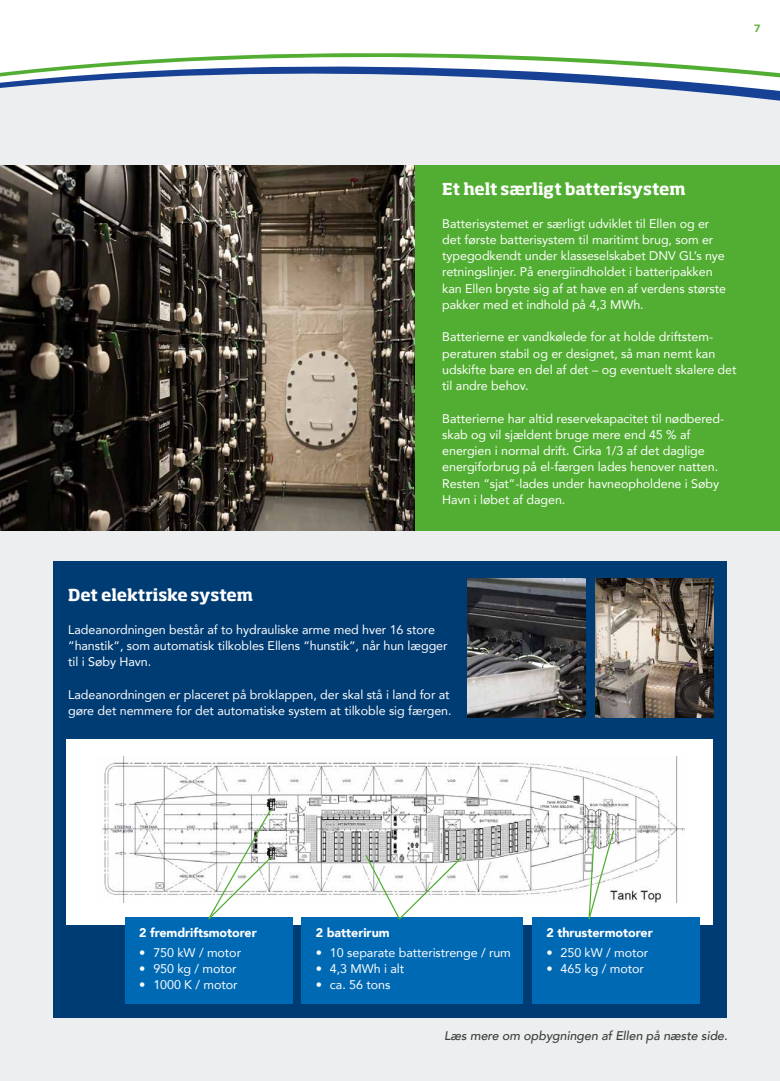
<style>
.page{position:relative;width:780px;height:1081px;background:#eceeef}
.page>*{position:absolute;margin:0;border:0;box-sizing:border-box;transform-origin:0 0}
.t1{font:700 16.25px "Soho Std";letter-spacing:-.01em;color:#fff}
.t2{font:12.5px/16.2px "Avenir";letter-spacing:-.005em;color:#fff}
.t3{font:900 12.5px "Avenir";letter-spacing:-.005em;color:#fff}
.t4{font:italic 500 12.5px "Avenir";letter-spacing:-.005em;color:#3c3c3b}
.t5{font:900 10.62px "Avenir";color:#6bb644}
</style>
<div class="page">
<div style="left:0;top:166px;width:780px;height:365px;background:#52ae32"></div>
<div style="left:53px;top:562px;width:673px;height:456px;background:#003c74"></div>
<img style="left:468px;top:578px;width:118px;height:139px">
<img style="left:595px;top:578px;width:118px;height:139px">
<img style="left:1px;top:166px;width:414px;height:365px">
<div style="left:0;top:0;width:780px;height:28px;background:#fff"></div>
<div style="left:66px;top:739px;width:647px;height:186px;background:#fff"></div>
<img style="left:102px;top:756px;width:582px;height:146px">
<div style="left:125px;top:917px;width:167px;height:86px;background:#0069b4"></div>
<div style="left:301px;top:917px;width:222px;height:86px;background:#0069b4"></div>
<div style="left:532px;top:917px;width:167px;height:86px;background:#0069b4"></div>
<svg style="left:207px;top:808px;width:66px;height:112px"></svg>
<svg style="left:364px;top:853px;width:99px;height:67px"></svg>
<svg style="left:587px;top:827px;width:28px;height:93px"></svg>
<div style="left:0;top:28px;width:780px;height:14px;background:#fff"></div>
<svg style="left:0;top:42px;width:780px;height:59px"></svg>
<p class="t5" style="left:754px;top:19px;width:8px">7</p>
<h1 class="t1" style="left:442px;top:178px;width:245px">Et helt særligt batterisystem</h1>
<p class="t2" style="left:442px;top:215px;width:285px">Batterisystemet er særligt udviklet til Ellen og er det første batterisystem til maritimt brug, som er typegodkendt under klasseselskabet DNV GL’s nye retningslinjer. På energiindholdet i batteripakken kan Ellen bryste sig af at have en af verdens største pakker med et indhold på 4,3 MWh.</p>
<p class="t2" style="left:442px;top:328px;width:296px">Batterierne er vandkølede for at holde driftstem&shy;peraturen stabil og er designet, så man nemt kan udskifte bare en del af det – og eventuelt skalere det til andre behov.</p>
<p class="t2" style="left:442px;top:410px;width:283px">Batterierne har altid reservekapacitet til nødbered&shy;skab og vil sjældent bruge mere end 45 % af energien i normal drift. Cirka 1/3 af det daglige energiforbrug på el-færgen lades henover natten.<br>Resten “sjat”-lades under havneopholdene i Søby Havn i løbet af dagen.</p>
<h1 class="t1" style="left:68px;top:585px;width:186px">Det elektriske system</h1>
<p class="t2" style="left:68px;top:621px;width:381px">Ladeanordningen består af to hydrauliske arme med hver 16 store “hanstik“, som automatisk tilkobles Ellens “hunstik“, når hun lægger til i Søby Havn.</p>
<p class="t2" style="left:68px;top:686px;width:385px">Ladeanordningen er placeret på broklappen, der skal stå i land for at gøre det nemmere for det automatiske system at tilkoble sig færgen.</p>
<p class="t3" style="left:139px;top:922px;width:119px">2 fremdriftsmotorer</p>
<p class="t2" style="left:139px;top:944px;width:103px">• 750 kW / motor</p>
<p class="t2" style="left:139px;top:960px;width:99px">• 950 kg / motor</p>
<p class="t2" style="left:139px;top:976px;width:100px">• 1000 K / motor</p>
<p class="t3" style="left:316px;top:922px;width:75px">2 batterirum</p>
<p class="t2" style="left:316px;top:944px;width:196px">• 10 separate batteristrenge / rum</p>
<p class="t2" style="left:316px;top:960px;width:90px">• 4,3 MWh i alt</p>
<p class="t2" style="left:316px;top:976px;width:76px">• ca. 56 tons</p>
<p class="t3" style="left:546px;top:922px;width:108px">2 thrustermotorer</p>
<p class="t2" style="left:546px;top:944px;width:103px">• 250 kW / motor</p>
<p class="t2" style="left:546px;top:960px;width:99px">• 465 kg / motor</p>
<p class="t4" style="left:444px;top:1028px;width:285px">Læs mere om opbygningen af Ellen på næste side.</p>
</div>
